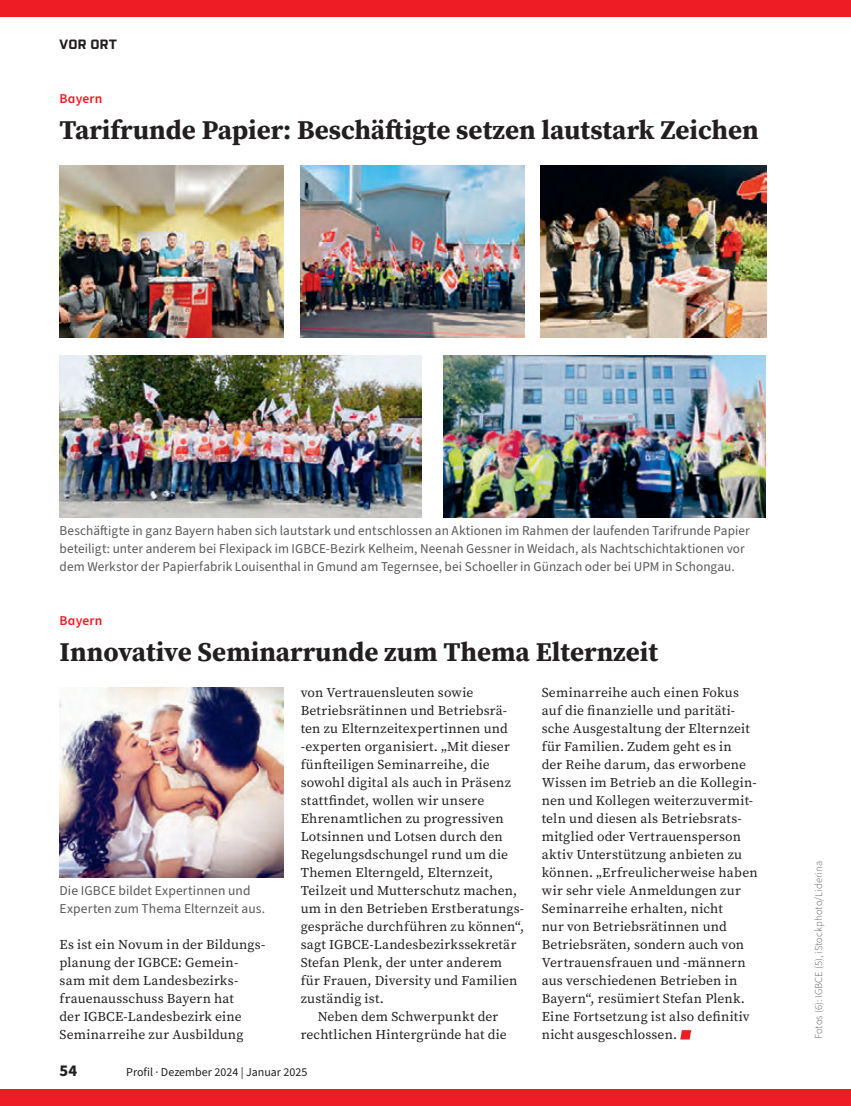
<style>
.page{position:relative;width:851px;height:1106px;background:#fff}
.page>*{position:absolute;margin:0;border:0;box-sizing:border-box;transform-origin:0 0}
.t1{font:700 27px "Source Serif Pro";color:#231f20}
.t2{font:700 16.5px "Source Sans Pro";color:#231f20}
.t3{font:13.5px/18px "Source Serif Pro";letter-spacing:.01em;color:#231f20}
.t4{font:13.5px/18px "Source Sans Pro";letter-spacing:.005em;color:#57585a}
.t5{font:600 13.5px "Source Sans Pro";letter-spacing:.015em;color:#ee1d23}
.t6{font:700 13.5px "Purista";letter-spacing:.02em;color:#231f20}
.t7{font:12px "Source Sans Pro";color:#231f20}
.t8{font:300 10.5px "Source Sans Pro";letter-spacing:.015em;color:#57585a}
</style>
<div class="page">
<svg style="left:680px;top:1030px;width:11px;height:9px"></svg>
<img style="left:60px;top:355px;width:361px;height:162px">
<img style="left:60px;top:166px;width:223px;height:171px">
<img style="left:300px;top:166px;width:224px;height:171px">
<img style="left:540px;top:166px;width:225px;height:171px">
<img style="left:444px;top:355px;width:321px;height:162px">
<img style="left:60px;top:687px;width:223px;height:190px">
<div style="left:0;top:0;width:850px;height:17px;background:#ee1d23"></div>
<div style="left:0;top:1089px;width:850px;height:17px;background:#ee1d23"></div>
<p class="t6" style="left:60px;top:37px;width:59px">VOR ORT</p>
<p class="t5" style="left:60px;top:90px;width:44px">Bayern</p>
<h1 class="t1" style="left:60px;top:111px;width:700px">Tarifrunde Papier: Beschäftigte setzen lautstark Zeichen</h1>
<p class="t4" style="left:60px;top:522px;width:691px">Beschäftigte in ganz Bayern haben sich lautstark und entschlossen an Aktionen im Rahmen der laufenden Tarifrunde Papier beteiligt: unter anderem bei Flexipack im IGBCE-Bezirk Kelheim, Neenah Gessner in Weidach, als Nachtschichtaktionen vor dem Werkstor der Papierfabrik Louisenthal in Gmund am Tegernsee, bei Schoeller in Günzach oder bei UPM in Schongau.</p>
<p class="t5" style="left:60px;top:612px;width:44px">Bayern</p>
<h1 class="t1" style="left:60px;top:633px;width:600px">Innovative Seminarrunde zum Thema Elternzeit</h1>
<p class="t4" style="left:60px;top:882px;width:207px">Die IGBCE bildet Expertinnen und<br>Experten zum Thema Elternzeit aus.</p>
<p class="t3" style="left:60px;top:936px;width:207px">Es ist ein Novum in der Bildungs&shy;planung der IGBCE: Gemein&shy;sam mit dem Landesbezirks&shy;frauenausschuss Bayern hat<br>der IGBCE-Landesbezirk eine<br>Seminarreihe zur Ausbildung</p>
<p class="t3" style="left:300px;top:684px;width:174px">von Vertrauensleuten sowie</p>
<p class="t3" style="left:300px;top:702px;width:208px">Betriebsrätinnen und Betriebsrä-</p>
<p class="t3" style="left:300px;top:720px;width:209px">ten zu Elternzeitexpertinnen und</p>
<p class="t3" style="left:300px;top:738px;width:210px">-experten organisiert. „Mit dieser</p>
<p class="t3" style="left:300px;top:756px;width:190px">fünfteiligen Seminarreihe, die</p>
<p class="t3" style="left:300px;top:774px;width:212px">sowohl digital als auch in Präsenz</p>
<p class="t3" style="left:300px;top:792px;width:185px">stattfindet, wollen wir unsere</p>
<p class="t3" style="left:300px;top:810px;width:204px">Ehrenamtlichen zu progressiven</p>
<p class="t3" style="left:300px;top:828px;width:204px">Lotsinnen und Lotsen durch den</p>
<p class="t3" style="left:300px;top:846px;width:209px">Regelungsdschungel rund um die</p>
<p class="t3" style="left:300px;top:864px;width:194px">Themen Elterngeld, Elternzeit,</p>
<p class="t3" style="left:300px;top:881px;width:218px">Teilzeit und Mutterschutz machen,</p>
<p class="t3" style="left:300px;top:899px;width:225px">um in den Betrieben Erstberatungs-</p>
<p class="t3" style="left:300px;top:918px;width:225px">gespräche durchführen zu können“,</p>
<p class="t3" style="left:300px;top:936px;width:217px">sagt IGBCE-Landesbezirkssekretär</p>
<p class="t3" style="left:300px;top:954px;width:203px">Stefan Plenk, der unter anderem</p>
<p class="t3" style="left:300px;top:972px;width:218px">für Frauen, Diversity und Familien</p>
<p class="t3" style="left:300px;top:990px;width:85px">zuständig ist.</p>
<p class="t3" style="left:317px;top:1008px;width:182px">Neben dem Schwerpunkt der</p>
<p class="t3" style="left:300px;top:1026px;width:208px">rechtlichen Hintergründe hat die</p>
<p class="t2" style="left:60px;top:1058px;width:19px">54</p>
<p class="t7" style="left:126px;top:1063px;width:183px">Profil · Dezember 2024 | Januar 2025</p>
<p class="t3" style="left:541px;top:684px;width:217px">Seminarreihe auch einen Fokus auf die finanzielle und paritäti&shy;sche Ausgestaltung der Elternzeit für Familien. Zudem geht es in<br>der Reihe darum, das erworbene<br>Wissen im Betrieb an die Kollegin&shy;nen und Kollegen weiterzuvermit&shy;teln und diesen als Betriebsrats&shy;mitglied oder Vertrauensperson aktiv Unterstützung anbieten zu können. „Erfreulicherweise haben wir sehr viele Anmeldungen zur<br>Seminarreihe erhalten, nicht<br>nur von Betriebsrätinnen und<br>Betriebsräten, sondern auch von<br>Vertrauensfrauen und -männern aus verschiedenen Betrieben in<br>Bayern“, resümiert Stefan Plenk.<br>Eine Fortsetzung ist also definitiv nicht ausgeschlossen.</p>
<p class="t8" style="left:811px;top:1039px;width:180px;rotate:-90deg">Fotos (6): IGBCE (5), iStockphoto/Liderina</p>
</div>
